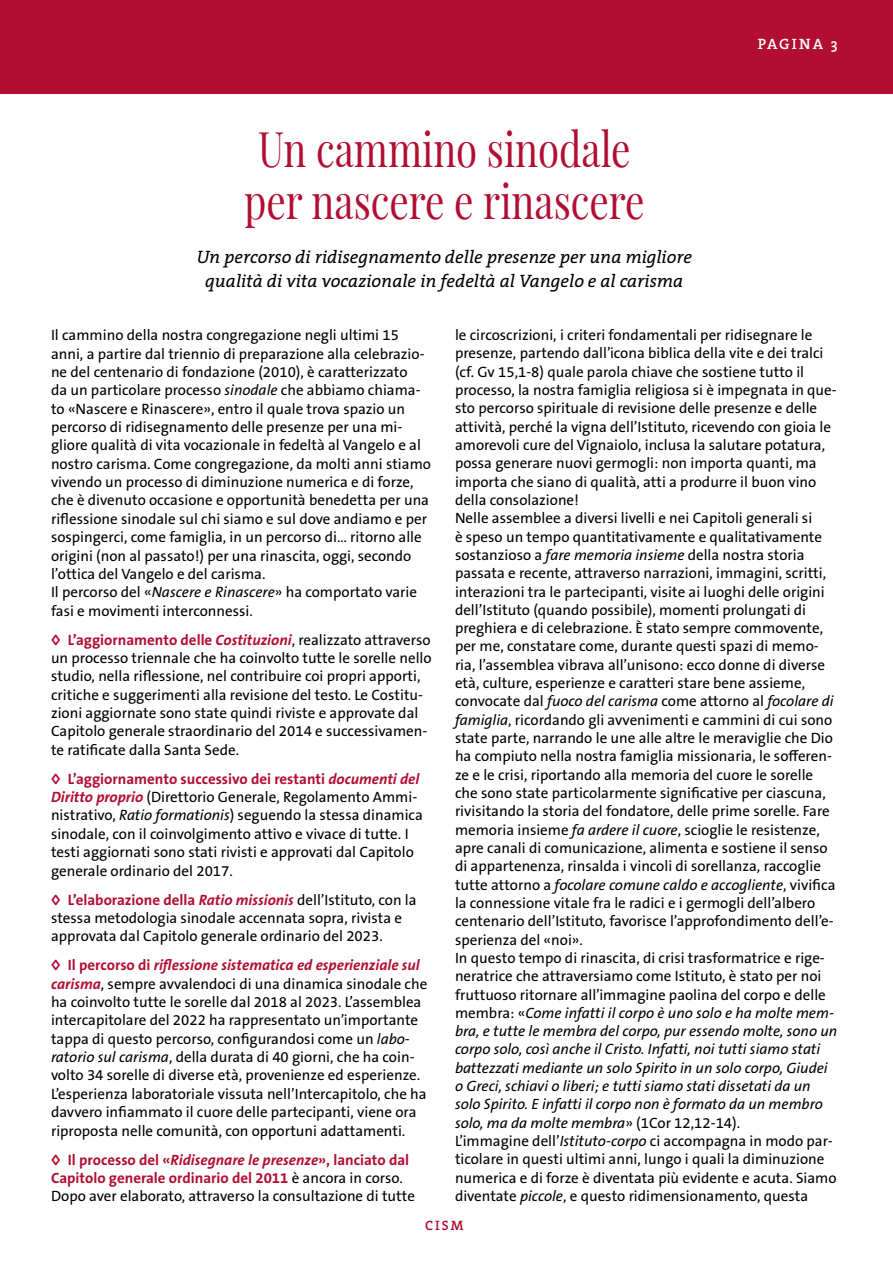
<style>
.page{position:relative;width:893px;height:1263px;background:#fff}
.page>*{position:absolute;margin:0;border:0;box-sizing:border-box;transform-origin:0 0}
.t1{font:48px/52.5px "Playfair Display";color:#b10e32;scale:.8 1}
.t2{font:italic 18px/24px "The Serif";color:#000;text-align:center}
.t3{font:15px/18.3px "The Sans B W5 Plain";color:#000}
.t4{font:700 15px/18.3px "The Sans B W7";color:#b10e32}
.t5{font:italic 700 15px "The Sans B W7";color:#b10e32}
.t6{font:600 15px "The Serif";letter-spacing:.145em;color:#fff}
.t7{font:600 13.65px "The Serif";color:#b10e32}
.s1{font-style:italic}
.s2{font-family:"The Sans B W5 Plain";font-weight:400;color:#000}
.s3{font-family:"The Sans B W7";font-weight:700;font-style:italic;color:#b10e32}
.s4{font-style:normal}
</style>
<div class="page">
<div style="left:0;top:0;width:893px;height:94px;background:#b10e32"></div>
<h1 class="t1" style="left:244px;top:119px;width:502px">Un cammino sinodale per nascere e rinascere</h1>
<p class="t2" style="left:197px;top:244px;width:497px">Un percorso di ridisegnamento delle presenze per una migliore qualità di vita vocazionale in fedeltà al Vangelo e al carisma</p>
<p class="t6" style="left:758px;top:32px;width:81px">PAGINA 3</p>
<p class="t3" style="left:51px;top:326px;width:381px">Il cammino della nostra congregazione negli ultimi 15 anni, a partire dal triennio di preparazione alla celebrazio&shy;ne del centenario di fondazione (2010), è caratterizzato<br>da un particolare processo <span class="s1">sinodale</span> che abbiamo chiama&shy;to «Nascere e Rinascere», entro il quale trova spazio un percorso di ridisegnamento delle presenze per una mi&shy;gliore qualità di vita vocazionale in fedeltà al Vangelo e al nostro carisma. Come congregazione, da molti anni stiamo vivendo un processo di diminuzione numerica e di forze, che è divenuto occasione e opportunità benedetta per una riflessione sinodale sul chi siamo e sul dove andiamo e per sospingerci, come famiglia, in un percorso di… ritorno alle origini (non al passato!) per una rinascita, oggi, secondo l’ottica del Vangelo e del carisma.<br>Il percorso del «<span class="s1">Nascere e Rinascere</span>» ha comportato varie fasi e movimenti interconnessi.</p>
<p class="t4" style="left:51px;top:630px;width:381px">◊ L’aggiornamento delle <span class="s1">Costituzioni</span><span class="s2">, realizzato attraverso</span></p>
<p class="t3" style="left:51px;top:649px;width:382px">un processo triennale che ha coinvolto tutte le sorelle nello studio, nella riflessione, nel contribuire coi propri apporti, critiche e suggerimenti alla revisione del testo. Le Costitu&shy;zioni aggiornate sono state quindi riviste e approvate dal Capitolo generale straordinario del 2014 e successivamen&shy;te ratificate dalla Santa Sede.</p>
<p class="t4" style="left:51px;top:770px;width:370px">◊ L’aggiornamento successivo dei restanti <span class="s1">documenti del</span></p>
<p class="t3" style="left:51px;top:788px;width:373px"><span class="s3">Diritto proprio</span> (Direttorio Generale, Regolamento Ammi&shy;nistrativo, <span class="s1">Ratio formationis</span>) seguendo la stessa dinamica sinodale, con il coinvolgimento attivo e vivace di tutte. I testi aggiornati sono stati rivisti e approvati dal Capitolo generale ordinario del 2017.</p>
<p class="t4" style="left:51px;top:890px;width:367px">◊ L’elaborazione della <span class="s1">Ratio missionis</span> <span class="s2">dell’Istituto, con la</span></p>
<p class="t3" style="left:51px;top:909px;width:353px">stessa metodologia sinodale accennata sopra, rivista e approvata dal Capitolo generale ordinario del 2023.</p>
<p class="t5" style="left:51px;top:956px;width:370px"><span class="s4">◊ Il percorso di</span> riflessione sistematica ed esperienziale sul</p>
<p class="t3" style="left:51px;top:974px;width:378px"><span class="s3">carisma</span>, sempre avvalendoci di una dinamica sinodale che ha coinvolto tutte le sorelle dal 2018 al 2023. L’assemblea intercapitolare del 2022 ha rappresentato un’importante tappa di questo percorso, configurandosi come un <span class="s1">labo&shy;ratorio sul carisma</span>, della durata di 40 giorni, che ha coin&shy;volto 34 sorelle di diverse età, provenienze ed esperienze.<br>L’esperienza laboratoriale vissuta nell’Intercapitolo, che ha davvero infiammato il cuore delle partecipanti, viene ora riproposta nelle comunità, con opportuni adattamenti.</p>
<p class="t4" style="left:51px;top:1150px;width:360px">◊ Il processo del «<span class="s1">Ridisegnare le presenze</span>», lanciato dal<br>Capitolo generale ordinario del 2011 <span class="s2">è ancora in corso.</span></p>
<p class="t3" style="left:51px;top:1187px;width:365px">Dopo aver elaborato, attraverso la consultazione di tutte</p>
<p class="t3" style="left:455px;top:326px;width:384px">le circoscrizioni, i criteri fondamentali per ridisegnare le presenze, partendo dall’icona biblica della vite e dei tralci (cf. Gv 15,1-8) quale parola chiave che sostiene tutto il processo, la nostra famiglia religiosa si è impegnata in que&shy;sto percorso spirituale di revisione delle presenze e delle attività, perché la vigna dell’Istituto, ricevendo con gioia le amorevoli cure del Vignaiolo, inclusa la salutare potatura, possa generare nuovi germogli: non importa quanti, ma importa che siano di qualità, atti a produrre il buon vino della consolazione!<br>Nelle assemblee a diversi livelli e nei Capitoli generali si<br>è speso un tempo quantitativamente e qualitativamente sostanzioso a <span class="s1">fare memoria insieme</span> della nostra storia passata e recente, attraverso narrazioni, immagini, scritti, interazioni tra le partecipanti, visite ai luoghi delle origini dell’Istituto (quando possibile), momenti prolungati di preghiera e di celebrazione. È stato sempre commovente, per me, constatare come, durante questi spazi di memo&shy;ria, l’assemblea vibrava all’unisono: ecco donne di diverse età, culture, esperienze e caratteri stare bene assieme, convocate dal <span class="s1">fuoco del carisma</span> come attorno al <span class="s1">focolare di famiglia</span>, ricordando gli avvenimenti e cammini di cui sono state parte, narrando le une alle altre le meraviglie che Dio ha compiuto nella nostra famiglia missionaria, le sofferen&shy;ze e le crisi, riportando alla memoria del cuore le sorelle che sono state particolarmente significative per ciascuna, rivisitando la storia del fondatore, delle prime sorelle. Fare memoria insieme <span class="s1">fa ardere il cuore</span>, scioglie le resistenze, apre canali di comunicazione, alimenta e sostiene il senso di appartenenza, rinsalda i vincoli di sorellanza, raccoglie tutte attorno a <span class="s1">focolare comune caldo e accogliente</span>, vivifica la connessione vitale fra le radici e i germogli dell’albero centenario dell’Istituto, favorisce l’approfondimento dell’e&shy;sperienza del «noi».<br>In questo tempo di rinascita, di crisi trasformatrice e rige&shy;neratrice che attraversiamo come Istituto, è stato per noi fruttuoso ritornare all’immagine paolina del corpo e delle membra: «<span class="s1">Come infatti il corpo è uno solo e ha molte mem&shy;bra, e tutte le membra del corpo, pur essendo molte, sono un corpo solo, così anche il Cristo. Infatti, noi tutti siamo stati battezzati mediante un solo Spirito in un solo corpo, Giudei o Greci, schiavi o liberi; e tutti siamo stati dissetati da un solo Spirito. E infatti il corpo non è formato da un membro solo, ma da molte membra</span>» (1Cor 12,12-14).<br>L’immagine dell’<span class="s1">Istituto-corpo</span> ci accompagna in modo par&shy;ticolare in questi ultimi anni, lungo i quali la diminuzione numerica e di forze è diventata più evidente e acuta. Siamo diventate <span class="s1">piccole</span>, e questo ridimensionamento, questa</p>
<p class="t7" style="left:425px;top:1214px;width:40px">CISM</p>
</div>
